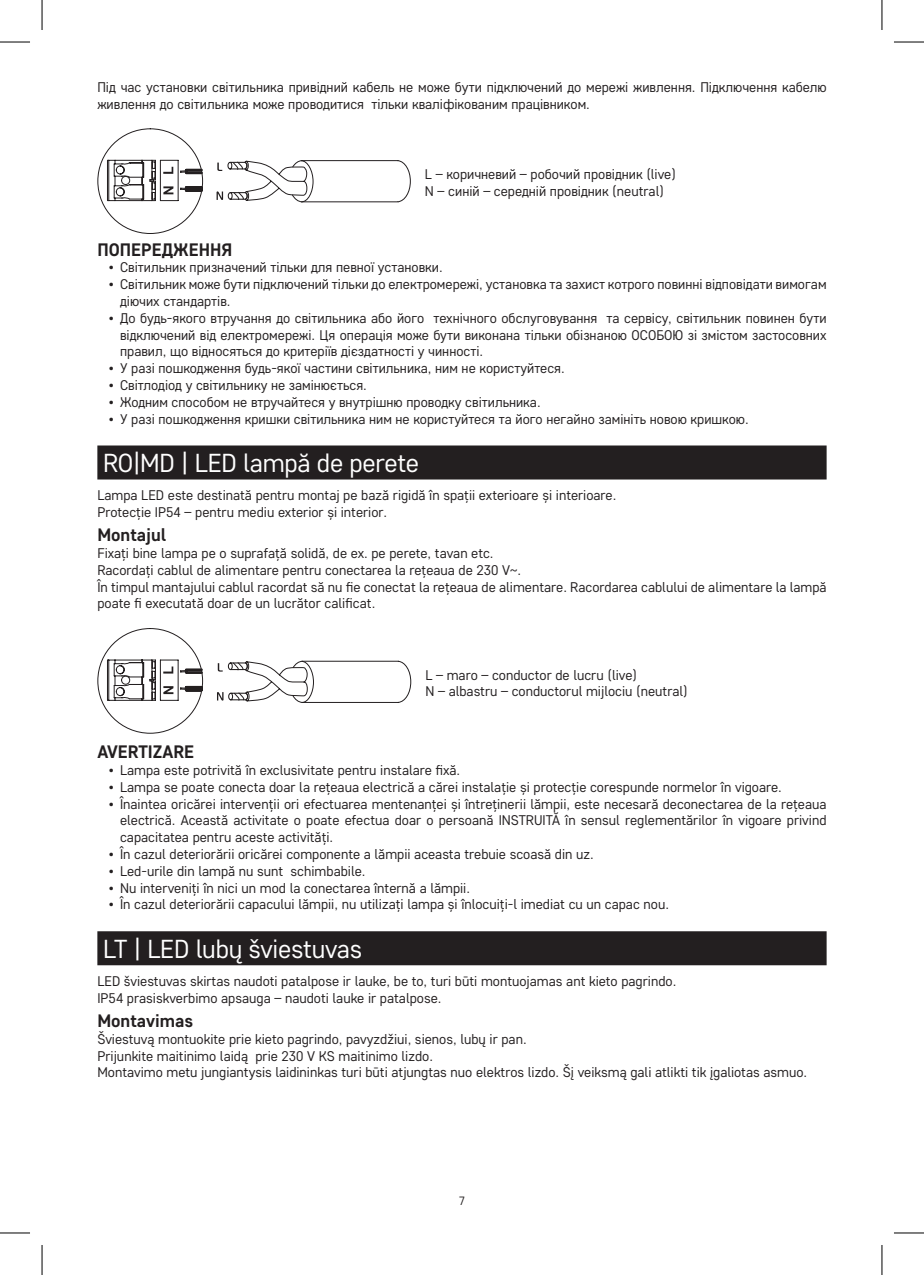
<style>
.page{position:relative;width:924px;height:1275px;background:#fff}
.page>*{position:absolute;margin:0;border:0;box-sizing:border-box;transform-origin:0 0}
.t1{font:26px "Core Sans D35";letter-spacing:-.01em;color:#fff}
.t2{font:700 18px "Core Sans D55";color:#231f20}
.t3{font:14px/16.8px "Core Sans D35";color:#231f20}
.t4{font:12px "Core Sans D35";color:#231f20}
</style>
<div class="page">
<div style="left:97px;top:445px;width:729px;height:34px;background:#231f20"></div>
<div style="left:97px;top:931px;width:729px;height:34px;background:#231f20"></div>
<svg style="left:216px;top:160px;width:195px;height:43px"></svg>
<svg style="left:97px;top:128px;width:107px;height:106px"></svg>
<svg style="left:217px;top:660px;width:194px;height:43px"></svg>
<svg style="left:97px;top:628px;width:107px;height:106px"></svg>
<hr style="left:0;top:42px;width:30px;height:1px;background:#000">
<hr style="left:893px;top:42px;width:30px;height:1px;background:#000">
<hr style="left:0;top:1232px;width:30px;height:1px;background:#000">
<hr style="left:893px;top:1232px;width:30px;height:1px;background:#000">
<hr style="left:42px;top:0;width:1px;height:30px;background:#000">
<hr style="left:42px;top:1245px;width:1px;height:30px;background:#000">
<hr style="left:881px;top:0;width:1px;height:30px;background:#000">
<hr style="left:881px;top:1245px;width:1px;height:30px;background:#000">
<p class="t3" style="left:97px;top:78px;width:730px">Під час установки світильника привідний кабель не може бути підключений до мережі живлення. Підключення кабелю живлення до світильника може проводитися тільки кваліфікованим працівником.</p>
<p class="t3" style="left:425px;top:165px;width:252px">L – коричневий – робочий провідник (live)<br>N – синій – середній провідник (neutral)</p>
<p class="t2" style="left:97px;top:237px;width:136px">ПОПЕРЕДЖЕННЯ</p>
<p class="t3" style="left:109px;top:259px;width:335px">• Світильник призначений тільки для певної установки.</p>
<p class="t3" style="left:120px;top:275px;width:707px;text-indent:-11px">• Світильник може бути підключений тільки до електромережі, установка та захист котрого повинні відповідати вимогам діючих стандартів.</p>
<p class="t3" style="left:120px;top:309px;width:707px;text-align:justify;text-indent:-11px">• До будь-якого втручання до світильника або його технічного обслуговування та сервісу, світильник повинен бути відключений від електромережі. Ця операція може бути виконана тільки обізнаною ОСОБОЮ зі змістом застосовних правил, що відносяться до критеріїв дієздатності у чинності.</p>
<p class="t3" style="left:109px;top:359px;width:457px">• У разі пошкодження будь-якої частини світильника, ним не користуйтеся.</p>
<p class="t3" style="left:109px;top:376px;width:259px">• Світлодіод у світильнику не замінюється.</p>
<p class="t3" style="left:109px;top:393px;width:433px">• Жодним способом не втручайтеся у внутрішню проводку світильника.</p>
<p class="t3" style="left:109px;top:410px;width:641px">• У разі пошкодження кришки світильника ним не користуйтеся та його негайно замініть новою кришкою.</p>
<h1 class="t1" style="left:103px;top:446px;width:317px">RO|MD | LED lampă de perete</h1>
<p class="t3" style="left:97px;top:486px;width:520px">Lampa LED este destinată pentru montaj pe bază rigidă în spații exterioare și interioare.<br>Protecție IP54 – pentru mediu exterior și interior.</p>
<p class="t2" style="left:97px;top:523px;width:70px">Montajul</p>
<p class="t3" style="left:97px;top:544px;width:730px">Fixați bine lampa pe o suprafață solidă, de ex. pe perete, tavan etc.<br>Racordați cablul de alimentare pentru conectarea la rețeaua de 230 V~.<br>În timpul mantajului cablul racordat să nu fie conectat la rețeaua de alimentare. Racordarea cablului de alimentare la lampă poate fi executată doar de un lucrător calificat.</p>
<p class="t3" style="left:425px;top:666px;width:264px">L – maro – conductor de lucru (live)<br>N – albastru – conductorul mijlociu (neutral)</p>
<p class="t2" style="left:97px;top:740px;width:98px">AVERTIZARE</p>
<p class="t3" style="left:109px;top:761px;width:353px">• Lampa este potrivită în exclusivitate pentru instalare fixă.</p>
<p class="t3" style="left:109px;top:778px;width:674px">• Lampa se poate conecta doar la rețeaua electrică a cărei instalație și protecție corespunde normelor în vigoare.</p>
<p class="t3" style="left:120px;top:795px;width:707px;text-align:justify;text-indent:-11px">• Înaintea oricărei intervenții ori efectuarea mentenanței și întreținerii lămpii, este necesară deconectarea de la rețeaua electrică. Această activitate o poate efectua doar o persoană INSTRUITĂ în sensul reglementărilor în vigoare privind capacitatea pentru aceste activități.</p>
<p class="t3" style="left:109px;top:845px;width:486px">• În cazul deteriorării oricărei componente a lămpii aceasta trebuie scoasă din uz.</p>
<p class="t3" style="left:109px;top:862px;width:258px">• Led-urile din lampă nu sunt schimbabile.</p>
<p class="t3" style="left:109px;top:879px;width:363px">• Nu interveniți în nici un mod la conectarea înternă a lămpii.</p>
<p class="t3" style="left:109px;top:895px;width:561px">• În cazul deteriorării capacului lămpii, nu utilizați lampa și înlocuiți-l imediat cu un capac nou.</p>
<h1 class="t1" style="left:103px;top:931px;width:260px">LT | LED lubų šviestuvas</h1>
<p class="t3" style="left:97px;top:972px;width:580px">LED šviestuvas skirtas naudoti patalpose ir lauke, be to, turi būti montuojamas ant kieto pagrindo.<br>IP54 prasiskverbimo apsauga – naudoti lauke ir patalpose.</p>
<p class="t2" style="left:97px;top:1009px;width:97px">Montavimas</p>
<p class="t3" style="left:97px;top:1030px;width:711px">Šviestuvą montuokite prie kieto pagrindo, pavyzdžiui, sienos, lubų ir pan.<br>Prijunkite maitinimo laidą prie 230 V KS maitinimo lizdo.<br>Montavimo metu jungiantysis laidininkas turi būti atjungtas nuo elektros lizdo. Šį veiksmą gali atlikti tik įgaliotas asmuo.</p>
<p class="t4" style="left:458px;top:1192px;width:8px">7</p>
</div>
